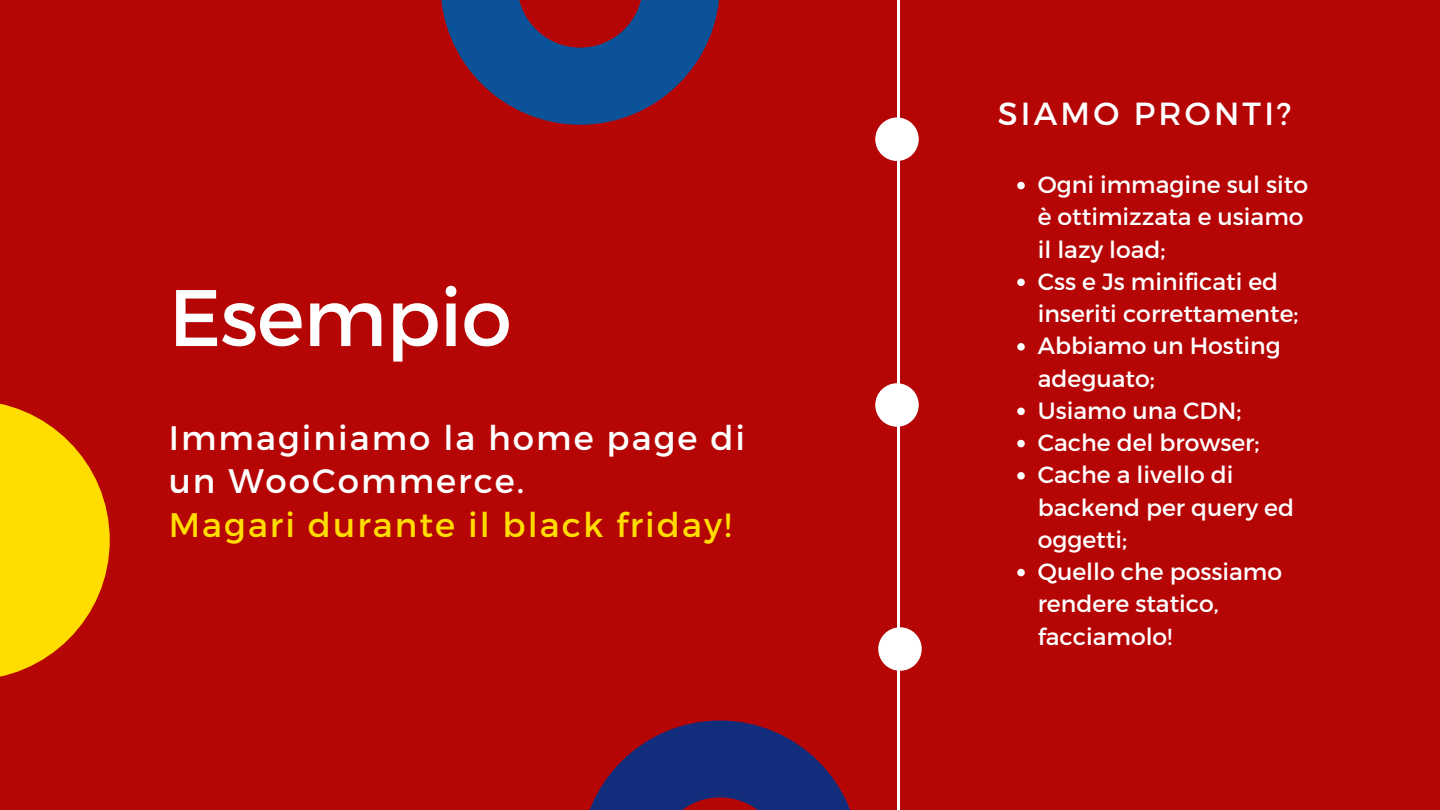
<style>
.page{position:relative;width:1440px;height:810px;background:#b60505}
.page>*{position:absolute;margin:0;border:0;box-sizing:border-box;transform-origin:0 0}
.t1{font:80px "Montserrat";letter-spacing:-.01em;color:#fff}
.t2{font:34px/43.5px "Montserrat";letter-spacing:.06em;color:#fff}
.t3{font:34px "Montserrat";letter-spacing:.06em;color:#fd0}
.t4{font:32px "Montserrat";letter-spacing:.1em;color:#fff}
.t5{font:23.5px/32.2px "Montserrat";color:#fff}
</style>
<div class="page">
<svg style="left:1017px;top:182px;width:8px;height:7px"></svg>
<svg style="left:1017px;top:279px;width:8px;height:7px"></svg>
<svg style="left:1017px;top:343px;width:8px;height:8px"></svg>
<svg style="left:1017px;top:408px;width:8px;height:7px"></svg>
<svg style="left:1017px;top:440px;width:8px;height:7px"></svg>
<svg style="left:1017px;top:472px;width:8px;height:8px"></svg>
<svg style="left:1017px;top:569px;width:8px;height:7px"></svg>
<hr style="left:897px;top:0;width:3px;height:810px;background:#fff">
<div style="left:875px;top:117px;width:44px;height:44px;background:#fff;border-radius:50%"></div>
<div style="left:875px;top:383px;width:44px;height:44px;background:#fff;border-radius:50%"></div>
<div style="left:878px;top:627px;width:44px;height:44px;background:#fff;border-radius:50%"></div>
<svg style="left:441px;top:0;width:278px;height:125px;fill:#0c5298"></svg>
<svg style="left:0;top:403px;width:110px;height:274px;fill:#fd0"></svg>
<svg style="left:589px;top:721px;width:261px;height:89px;fill:#132d7d"></svg>
<h1 class="t1" style="left:169px;top:266px;width:344px">Esempio</h1>
<h2 class="t2" style="left:169px;top:414px;width:578px">Immaginiamo la home page di un WooCommerce.</h2>
<h2 class="t3" style="left:169px;top:502px;width:564px">Magari durante il black friday!</h2>
<h3 class="t4" style="left:998px;top:93px;width:295px">SIAMO PRONTI?</h3>
<p class="t5" style="left:1038px;top:167px;width:272px">Ogni immagine sul sito è ottimizzata e usiamo il lazy load;<br>Css e Js minificati ed inseriti correttamente;<br>Abbiamo un Hosting adeguato;<br>Usiamo una CDN;<br>Cache del browser;<br>Cache a livello di backend per query ed oggetti;<br>Quello che possiamo rendere statico, facciamolo!</p>
</div>
